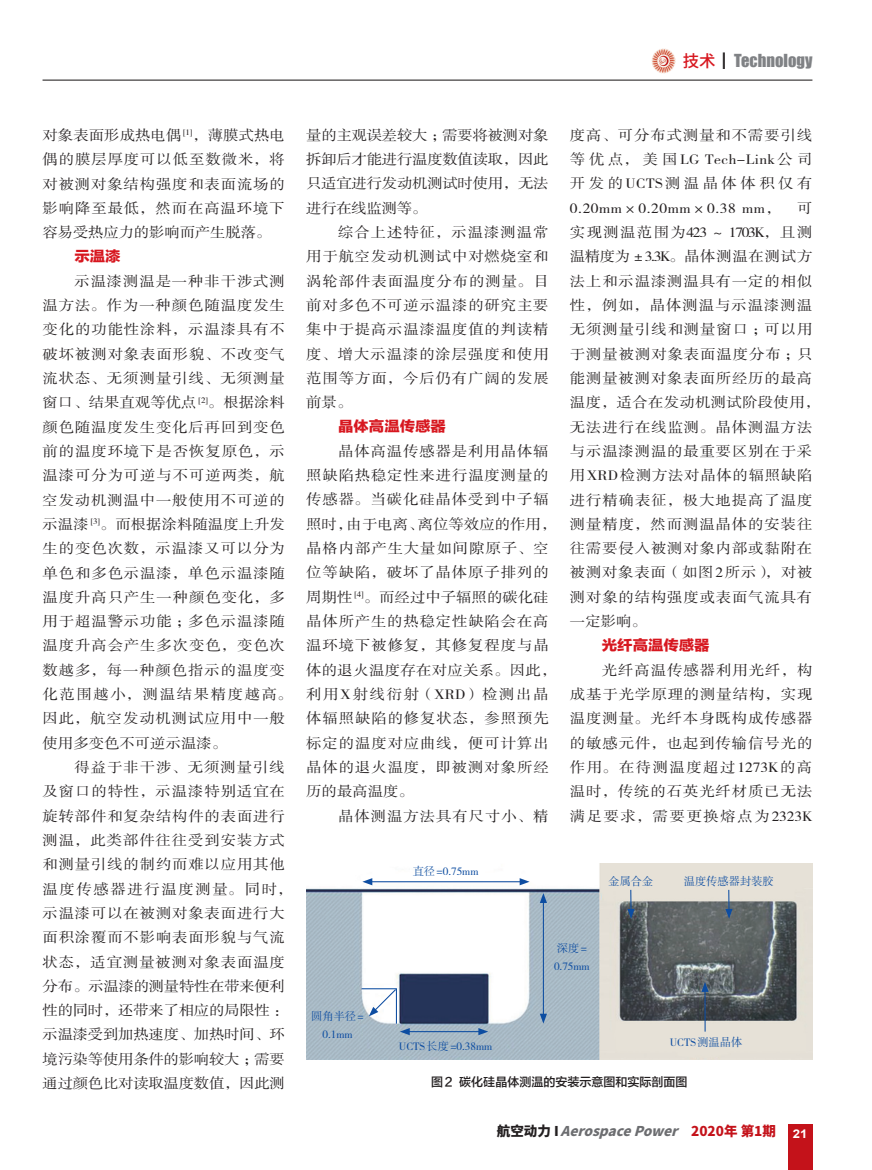
<style>
.page{position:relative;width:872px;height:1170px;background:#fff}
.page>*{position:absolute;margin:0;border:0;box-sizing:border-box;transform-origin:0 0}
.t1{font:16.5px "Impact";color:#808285}
.t2{font:14.25px/24.3px "FZSSJW GB1 0";letter-spacing:.055em;color:#231f20;text-align:justify;scale:1.08 1}
.t3{font:14.25px "FZLTTHJW GB1 0";color:#d7171f;scale:1.08 1}
.t4{font:italic 800 13.5px "Source Han Sans CN";color:#6c6d70}
.t5{font:12px "FZLTZHJW GB1 0";color:#231f20}
.t6{font:11.25px/18px "FZSSJW GB1 0";color:#0d4da1;text-align:center}
.s1{font-family:"Source Han Sans CN";font-weight:500;color:#d7171f}
.s2{font-family:"Source Han Sans CN";font-weight:500;color:#231f20}
.s3{font-style:normal;color:#231f20}
.s4{font-style:normal;color:#c4121a}
</style>
<div class="page">
<div style="left:787px;top:1124px;width:25px;height:45px;background:#c4121a"></div>
<hr style="left:43px;top:80px;width:769px;height:1px;background:#231f20">
<img style="left:651px;top:49px;width:25px;height:24px">
<img style="left:306px;top:863px;width:506px;height:196px">
<hr style="left:370px;top:881px;width:152px;height:1px;background:#0d4da1">
<svg style="left:362px;top:878px;width:10px;height:7px"></svg>
<svg style="left:519px;top:878px;width:10px;height:7px"></svg>
<hr style="left:407px;top:1030px;width:74px;height:2px;background:#0d4da1">
<svg style="left:478px;top:1027px;width:10px;height:8px"></svg>
<hr style="left:543px;top:900px;width:1px;height:115px;background:#0d4da1">
<svg style="left:540px;top:893px;width:7px;height:9px"></svg>
<svg style="left:540px;top:1013px;width:7px;height:10px"></svg>
<svg style="left:360px;top:987px;width:50px;height:48px"></svg>
<hr style="left:704px;top:989px;width:1px;height:42px;background:#0d4da1">
<svg style="left:701px;top:981px;width:7px;height:10px"></svg>
<svg style="left:725px;top:889px;width:7px;height:29px"></svg>
<svg style="left:627px;top:889px;width:7px;height:29px"></svg>
<p class="t1" style="left:682px;top:48px;width:131px"><span class="s1">技术</span><span class="s2">┃</span>Technology</p>
<p class="t2" style="left:43px;top:124px;width:226px">对象表面形成热电偶 <sup>[1]</sup>，薄膜式热电偶的膜层厚度可以低至数微米，将对被测对象结构强度和表面流场的影响降至最低，然而在高温环境下容易受热应力的影响而产生脱落。</p>
<p class="t3" style="left:74px;top:248px;width:44px">示温漆</p>
<p class="t2" style="left:43px;top:269px;width:233px;text-align:left;text-indent:32px">示温漆测温是一种非干涉式测温方法。作为一种颜色随温度发生变化的功能性涂料，示温漆具有不破坏被测对象表面形貌、不改变气流状态、无须测量引线、无须测量窗口、结果直观等优点 <sup>[2]</sup>。根据涂料颜色随温度发生变化后再回到变色前的温度环境下是否恢复原色，示温漆可分为可逆与不可逆两类，航空发动机测温中一般使用不可逆的示温漆 <sup>[3]</sup>。而根据涂料随温度上升发生的变色次数，示温漆又可以分为单色和多色示温漆，单色示温漆随温度升高只产生一种颜色变化，多用于超温警示功能；多色示温漆随温度升高会产生多次变色，变色次数越多，每一种颜色指示的温度变化范围越小，测温结果精度越高。因此，航空发动机测试应用中一般使用多变色不可逆示温漆。</p>
<p class="t2" style="left:43px;top:755px;width:233px;text-align:left;text-indent:32px">得益于非干涉、无须测量引线及窗口的特性，示温漆特别适宜在旋转部件和复杂结构件的表面进行测温，此类部件往往受到安装方式和测量引线的制约而难以应用其他温度传感器进行温度测量。同时，示温漆可以在被测对象表面进行大面积涂覆而不影响表面形貌与气流状态，适宜测量被测对象表面温度分布。示温漆的测量特性在带来便利性的同时，还带来了相应的局限性：示温漆受到加热速度、加热时间、环境污染等使用条件的影响较大；需要通过颜色比对读取温度数值，因此测</p>
<p class="t2" style="left:306px;top:123px;width:226px">量的主观误差较大；需要将被测对象拆卸后才能进行温度数值读取，因此只适宜进行发动机测试时使用，无法进行在线监测等。</p>
<p class="t2" style="left:306px;top:221px;width:226px;text-indent:32px">综合上述特征，示温漆测温常用于航空发动机测试中对燃烧室和涡轮部件表面温度分布的测量。目前对多色不可逆示温漆的研究主要集中于提高示温漆温度值的判读精度、增大示温漆的涂层强度和使用范围等方面，今后仍有广阔的发展前景。</p>
<p class="t3" style="left:338px;top:418px;width:101px">晶体高温传感器</p>
<p class="t2" style="left:306px;top:439px;width:233px;text-align:left;text-indent:32px">晶体高温传感器是利用晶体辐照缺陷热稳定性来进行温度测量的传感器。当碳化硅晶体受到中子辐照时，由于电离、离位等效应的作用，晶格内部产生大量如间隙原子、空位等缺陷，破坏了晶体原子排列的周期性 <sup>[4]</sup>。而经过中子辐照的碳化硅晶体所产生的热稳定性缺陷会在高温环境下被修复，其修复程度与晶体的退火温度存在对应关系。因此，利用X射线衍射（XRD）检测出晶体辐照缺陷的修复状态，参照预先标定的温度对应曲线，便可计算出晶体的退火温度，即被测对象所经历的最高温度。</p>
<p class="t2" style="left:338px;top:804px;width:196px">晶体测温方法具有尺寸小、精</p>
<p class="t6" style="left:413px;top:863px;width:67px">直径 =0.75mm</p>
<p class="t2" style="left:570px;top:124px;width:233px;text-align:left">度高、可分布式测量和不需要引线等优点，美国 LG Tech-Link 公司开发的UCTS测温晶体体积仅有<br>0.20mm×0.20mm×0.38 mm， 可实现测温范围为423 ～ 1703K，且测温精度为±3.3K。晶体测温在测试方法上和示温漆测温具有一定的相似性，例如，晶体测温与示温漆测温无须测量引线和测量窗口；可以用于测量被测对象表面温度分布；只能测量被测对象表面所经历的最高温度，适合在发动机测试阶段使用，无法进行在线监测。晶体测温方法与示温漆测温的最重要区别在于采用XRD检测方法对晶体的辐照缺陷进行精确表征，极大地提高了温度测量精度，然而测温晶体的安装往往需要侵入被测对象内部或黏附在被测对象表面（如图2所示），对被测对象的结构强度或表面气流具有一定影响。</p>
<p class="t3" style="left:602px;top:637px;width:101px">光纤高温传感器</p>
<p class="t2" style="left:570px;top:658px;width:226px;text-indent:32px">光纤高温传感器利用光纤，构成基于光学原理的测量结构，实现温度测量。光纤本身既构成传感器的敏感元件，也起到传输信号光的作用。在待测温度超过1273K的高温时，传统的石英光纤材质已无法满足要求，需要更换熔点为2323K</p>
<p class="t6" style="left:608px;top:872px;width:46px">金属合金</p>
<p class="t6" style="left:684px;top:872px;width:92px">温度传感器封装胶</p>
<p class="t6" style="left:311px;top:1007px;width:54px">圆角半径 =<br>0.1mm</p>
<p class="t6" style="left:399px;top:1037px;width:95px">UCTS 长度 =0.38mm</p>
<p class="t6" style="left:554px;top:939px;width:37px;text-align:left">深度=<br>0.75mm</p>
<p class="t6" style="left:670px;top:1033px;width:74px">UCTS 测温晶体</p>
<p class="t5" style="left:431px;top:1075px;width:258px">图2 碳化硅晶体测温的安装示意图和实际剖面图</p>
<p class="t4" style="left:497px;top:1123px;width:312px"><span class="s3">航空动力 I</span> AerospacePower <span class="s4">2 0 2 0 年 第 1 期</span> <sub>2</sub> <sub>1</sub></p>
</div>
